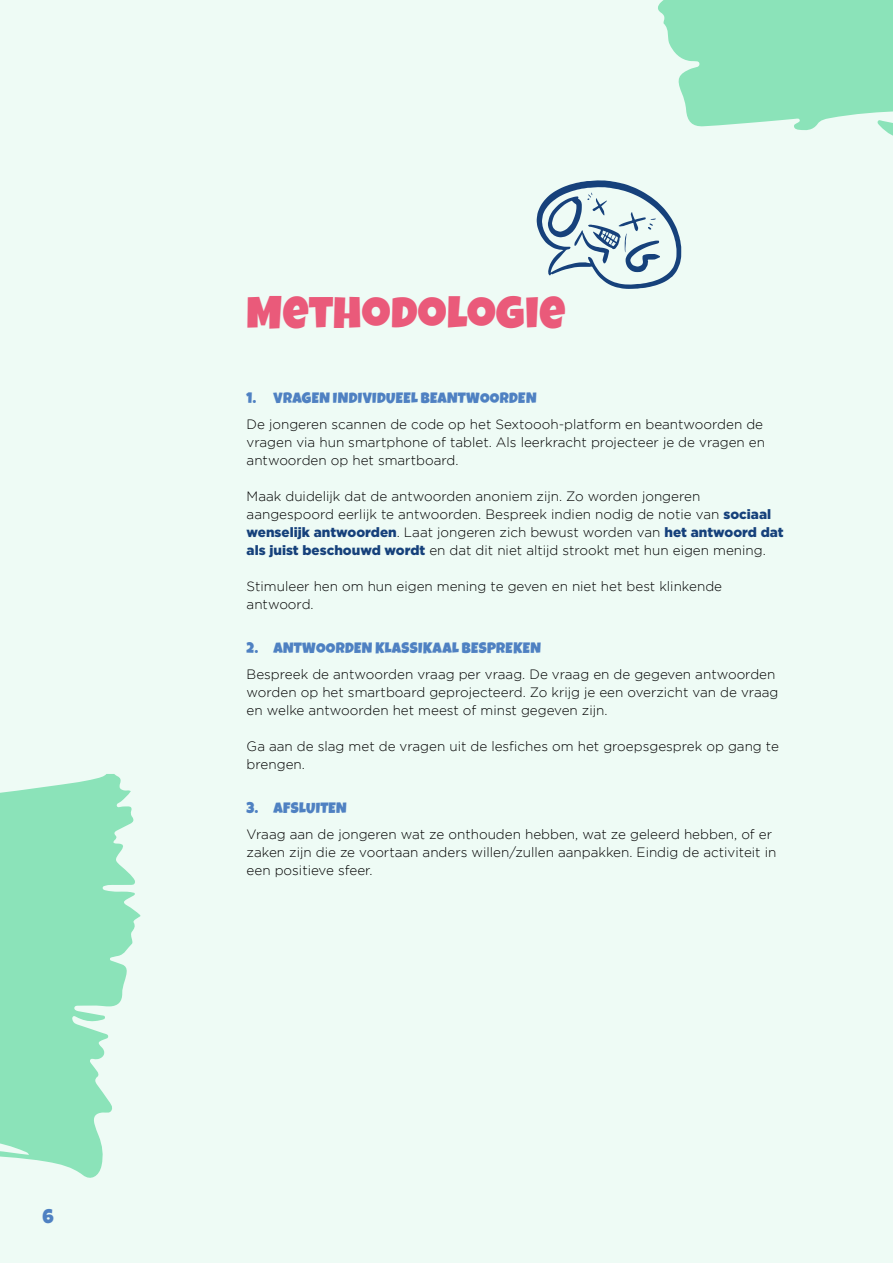
<style>
.page{position:relative;width:893px;height:1263px;background:#eefbf5}
.page>*{position:absolute;margin:0;border:0;box-sizing:border-box;transform-origin:0 0}
.t1{font:45px "Luckiest Guy";letter-spacing:.01em;color:#ea5a7a}
.t2{font:19.5px "Luckiest Guy";color:#4f81c2}
.t3{font:15px "Luckiest Guy";letter-spacing:.02em;color:#4f81c2}
.t4{font:300 13.5px/18px "Gotham";color:#000}
.s1{font-weight:900;color:#16417b}
</style>
<div class="page">
<svg style="left:0;top:774px;width:140px;height:404px;fill:#8be3b9"></svg>
<svg style="left:658px;top:0;width:235px;height:136px"></svg>
<svg style="left:537px;top:180px;width:144px;height:109px"></svg>
<h2 class="t2" style="left:43px;top:1203px;width:13px">6</h2>
<h1 class="t1" style="left:247px;top:283px;width:320px">Methodologie</h1>
<p class="t3" style="left:247px;top:387px;width:291px">1. VRAGEN INDIVIDUEEL BEANTWOORDEN</p>
<p class="t4" style="left:247px;top:415px;width:520px">De jongeren scannen de code op het Sextoooh-platform en beantwoorden de vragen via hun smartphone of tablet. Als leerkracht projecteer je de vragen en antwoorden op het smartboard.</p>
<p class="t4" style="left:247px;top:487px;width:539px">Maak duidelijk dat de antwoorden anoniem zijn. Zo worden jongeren aangespoord eerlijk te antwoorden. Bespreek indien nodig de notie van <span class="s1">sociaal wenselijk antwoorden</span>. Laat jongeren zich bewust worden van <span class="s1">het antwoord dat als juist beschouwd wordt</span> en dat dit niet altijd strookt met hun eigen mening.</p>
<p class="t4" style="left:247px;top:577px;width:477px">Stimuleer hen om hun eigen mening te geven en niet het best klinkende antwoord.</p>
<p class="t3" style="left:247px;top:638px;width:296px">2. ANTWOORDEN KLASSIKAAL BESPREKEN</p>
<p class="t4" style="left:247px;top:665px;width:533px">Bespreek de antwoorden vraag per vraag. De vraag en de gegeven antwoorden worden op het smartboard geprojecteerd. Zo krijg je een overzicht van de vraag en welke antwoorden het meest of minst gegeven zijn.</p>
<p class="t4" style="left:247px;top:737px;width:534px">Ga aan de slag met de vragen uit de lesfiches om het groepsgesprek op gang te brengen.</p>
<p class="t3" style="left:247px;top:798px;width:102px">3. AFSLUITEN</p>
<p class="t4" style="left:247px;top:825px;width:531px">Vraag aan de jongeren wat ze onthouden hebben, wat ze geleerd hebben, of er zaken zijn die ze voortaan anders willen/zullen aanpakken. Eindig de activiteit in een positieve sfeer.</p>
</div>
